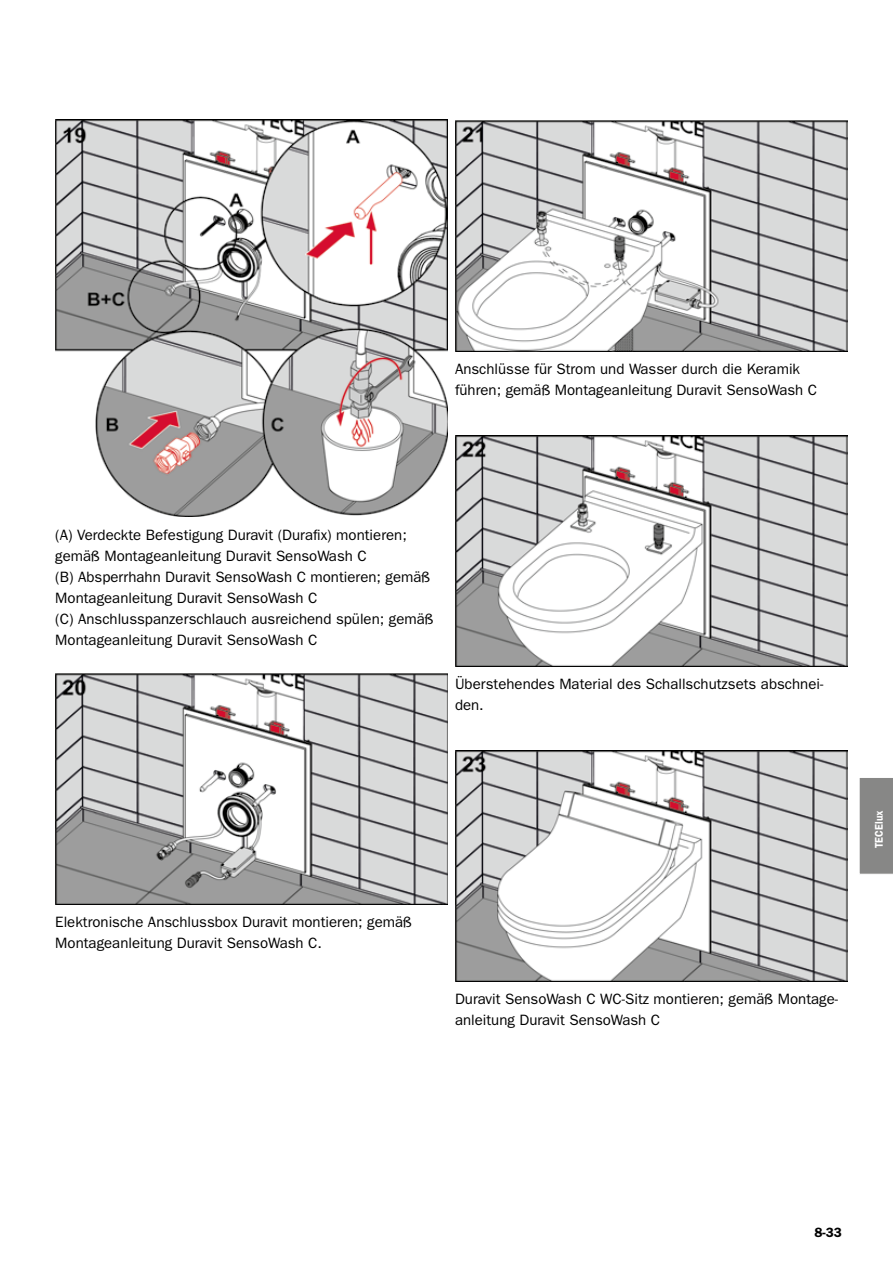
<style>
.page{position:relative;width:893px;height:1263px;background:#fff}
.page>*{position:absolute;margin:0;border:0;box-sizing:border-box;transform-origin:0 0}
.t1{font:15px/21px "Franklin Gothic";color:#000}
.t2{font:600 13.5px "Franklin Gothic";color:#000}
.t3{font:600 11.25px "Franklin Gothic";letter-spacing:.005em;color:#fff;scale:.9 1}
</style>
<div class="page">
<div style="left:859px;top:778px;width:34px;height:96px;background:#878786"></div>
<img style="left:55px;top:120px;width:393px;height:397px">
<img style="left:55px;top:674px;width:393px;height:231px">
<img style="left:455px;top:121px;width:393px;height:231px">
<img style="left:455px;top:436px;width:393px;height:231px">
<img style="left:455px;top:751px;width:393px;height:231px">
<p class="t1" style="left:455px;top:358px;width:364px">Anschlüsse für Strom und Wasser durch die Keramik führen; gemäß Montageanleitung Duravit SensoWash C</p>
<p class="t1" style="left:55px;top:524px;width:380px">(A) Verdeckte Befestigung Duravit (Durafix) montieren; gemäß Montageanleitung Duravit SensoWash C<br>(B) Absperrhahn Duravit SensoWash C montieren; gemäß Montageanleitung Duravit SensoWash C<br>(C) Anschlusspanzerschlauch ausreichend spülen; gemäß Montageanleitung Duravit SensoWash C</p>
<p class="t1" style="left:455px;top:674px;width:370px">Überstehendes Material des Schallschutzsets abschnei&shy;den.</p>
<p class="t1" style="left:55px;top:911px;width:358px">Elektronische Anschlussbox Duravit montieren; gemäß<br>Montageanleitung Duravit SensoWash C.</p>
<p class="t3" style="left:872px;top:848px;width:43px;rotate:-90deg">TECElux</p>
<p class="t1" style="left:455px;top:989px;width:385px">Duravit SensoWash C WC-Sitz montieren; gemäß Montage&shy;anleitung Duravit SensoWash C</p>
<p class="t2" style="left:814px;top:1224px;width:29px">8-33</p>
</div>
